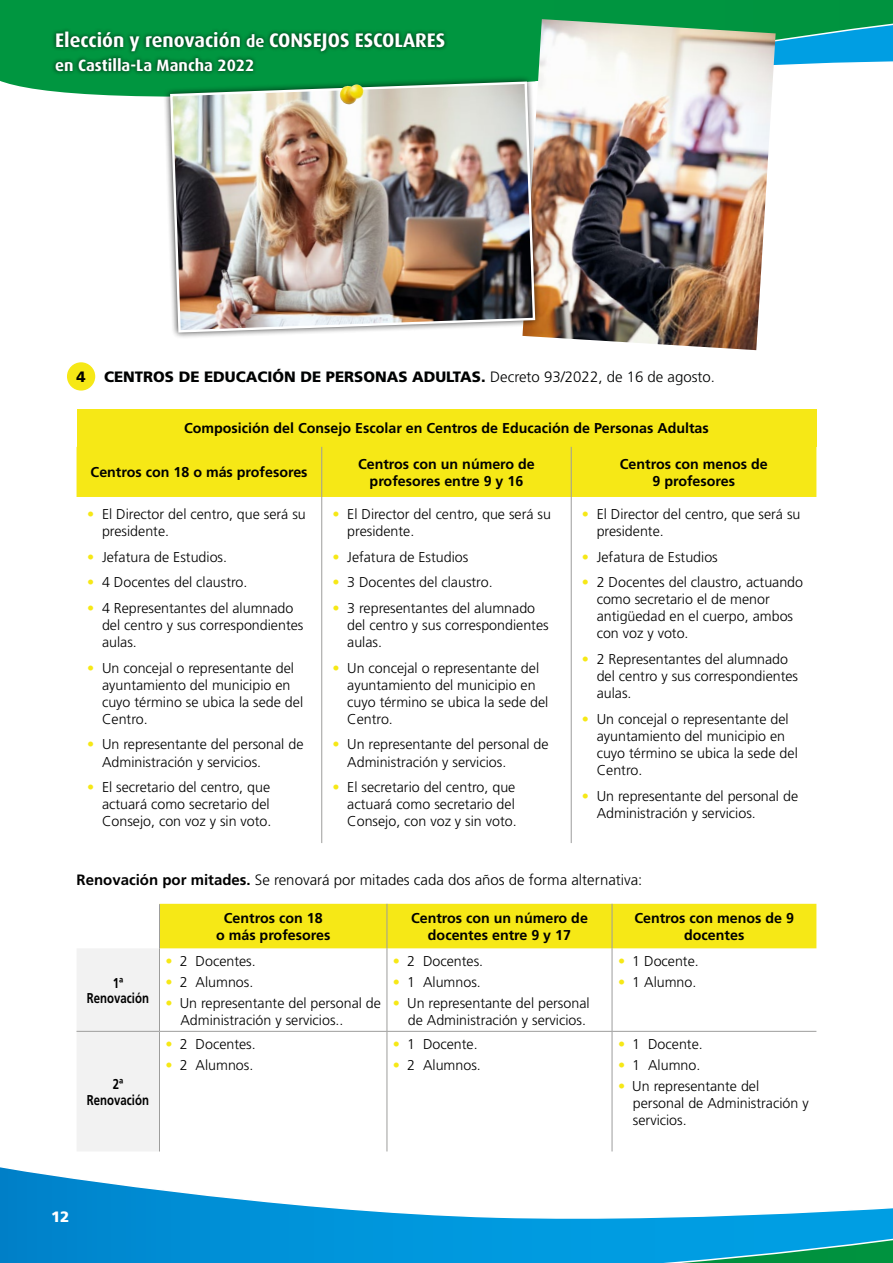
<style>
.page{position:relative;width:893px;height:1263px;background:#fff}
.page>*{position:absolute;margin:0;border:0;box-sizing:border-box;transform-origin:0 0}
.t1{font:700 19.65px "Dax";color:#fff}
.t2{font:700 16.35px "Dax";color:#fff}
.t3{font:300 15px "Frutiger";color:#000}
.t4{font:900 15px "Frutiger";color:#010202}
.t5{font:900 15px "Frutiger";color:#fff}
.t6{font:300 14.25px/17.1px "Frutiger";color:#000}
.t7{font:700 14.25px/17.1px "Frutiger";color:#000;text-align:center}
.t8{font:700 14.25px/15.5px "Frutiger";color:#000;text-align:center;scale:.8 1}
.s1{font-size:16.35px}
.s2{color:#000}
.s3{font-weight:300}
.s4{color:#f6e816}
.s5{font-weight:700}
</style>
<div class="page">
<svg style="left:0;top:1167px;width:893px;height:96px"></svg>
<div style="left:0;top:0;width:534px;height:97px;background:#009640"></div>
<svg style="left:534px;top:0;width:359px;height:65px;background:#089a75"></svg>
<div style="left:51px;top:27px;width:397px;height:49px;background:#000;opacity:.75"></div>
<div style="left:67px;top:362px;width:28px;height:29px;background:#f6e816;border-radius:50%"></div>
<div style="left:77px;top:409px;width:739px;height:38px;background:#f6e816"></div>
<div style="left:77px;top:447px;width:739px;height:50px;background:#f6e816"></div>
<hr style="left:321px;top:447px;width:1px;height:50px;background:#9d9d9c">
<hr style="left:571px;top:447px;width:1px;height:50px;background:#9d9d9c">
<hr style="left:321px;top:497px;width:1px;height:346px;background:#9d9d9c">
<hr style="left:571px;top:497px;width:1px;height:346px;background:#9d9d9c">
<svg style="left:77px;top:904px;width:739px;height:247px"></svg>
<hr style="left:159px;top:904px;width:1px;height:44px;background:#9d9d9c">
<hr style="left:387px;top:904px;width:1px;height:44px;background:#9d9d9c">
<hr style="left:612px;top:904px;width:1px;height:44px;background:#9d9d9c">
<hr style="left:159px;top:948px;width:1px;height:83px;background:#9d9d9c">
<hr style="left:387px;top:948px;width:1px;height:83px;background:#9d9d9c">
<hr style="left:612px;top:948px;width:1px;height:83px;background:#9d9d9c">
<hr style="left:77px;top:1031px;width:82px;height:1px;background:#9d9d9c">
<hr style="left:159px;top:1031px;width:228px;height:1px;background:#9d9d9c">
<hr style="left:159px;top:1032px;width:1px;height:119px;background:#9d9d9c">
<hr style="left:387px;top:1031px;width:225px;height:1px;background:#9d9d9c">
<hr style="left:387px;top:1032px;width:1px;height:119px;background:#9d9d9c">
<hr style="left:612px;top:1031px;width:204px;height:1px;background:#9d9d9c">
<hr style="left:612px;top:1032px;width:1px;height:119px;background:#9d9d9c">
<img style="left:522px;top:19px;width:254px;height:331px">
<div style="left:163px;top:75px;width:378px;height:264px;background:#000;opacity:.75"></div>
<img style="left:169px;top:80px;width:367px;height:254px">
<img style="left:338px;top:84px;width:26px;height:20px">
<h1 class="t1" style="left:55px;top:29px;width:391px">Elección y renovación <span class="s1">de</span> CONSEJOS ESCOLARES</h1>
<p class="t2" style="left:55px;top:56px;width:201px">en Castilla-La Mancha 2022</p>
<p class="t4" style="left:77px;top:367px;width:640px"><span class="s2">4 C</span>ENTROS DE EDUCACIÓN DE PERSONAS ADULTAS. <span class="s3">Decreto 93/2022, de 16 de agosto.</span></p>
<p class="t7" style="left:184px;top:420px;width:526px">Composición del Consejo Escolar en Centros de Educación de Personas Adultas</p>
<p class="t7" style="left:91px;top:464px;width:218px">Centros con 18 o más profesores</p>
<p class="t7" style="left:358px;top:455px;width:178px">Centros con un número de profesores entre 9 y 16</p>
<p class="t7" style="left:620px;top:455px;width:149px">Centros con menos de<br>9 profesores</p>
<p class="t6" style="left:102px;top:505px;width:205px;text-indent:-15px"><span class="s4">•</span> El Director del centro, que será su presidente.</p>
<p class="t6" style="left:87px;top:548px;width:141px"><span class="s4">•</span> Jefatura de Estudios.</p>
<p class="t6" style="left:87px;top:574px;width:162px"><span class="s4">•</span> 4 Docentes del claustro.</p>
<p class="t6" style="left:102px;top:599px;width:203px;text-indent:-15px"><span class="s4">•</span> 4 Representantes del alumnado del centro y sus correspondientes aulas.</p>
<p class="t6" style="left:102px;top:659px;width:203px;text-indent:-15px"><span class="s4">•</span> Un concejal o representante del ayuntamiento del municipio en cuyo término se ubica la sede del<br>Centro.</p>
<p class="t6" style="left:102px;top:736px;width:203px;text-indent:-15px"><span class="s4">•</span> Un representante del personal de<br>Administración y servicios.</p>
<p class="t6" style="left:102px;top:779px;width:171px;text-indent:-15px"><span class="s4">•</span> El secretario del centro, que actuará como secretario del<br>Consejo, con voz y sin voto.</p>
<p class="t6" style="left:347px;top:505px;width:205px;text-indent:-15px"><span class="s4">•</span> El Director del centro, que será su presidente.</p>
<p class="t6" style="left:332px;top:548px;width:138px"><span class="s4">•</span> Jefatura de Estudios</p>
<p class="t6" style="left:332px;top:574px;width:162px"><span class="s4">•</span> 3 Docentes del claustro.</p>
<p class="t6" style="left:347px;top:599px;width:203px;text-indent:-15px"><span class="s4">•</span> 3 representantes del alumnado del centro y sus correspondientes aulas.</p>
<p class="t6" style="left:347px;top:659px;width:203px;text-indent:-15px"><span class="s4">•</span> Un concejal o representante del ayuntamiento del municipio en cuyo término se ubica la sede del<br>Centro.</p>
<p class="t6" style="left:347px;top:736px;width:203px;text-indent:-15px"><span class="s4">•</span> Un representante del personal de<br>Administración y servicios.</p>
<p class="t6" style="left:347px;top:779px;width:171px;text-indent:-15px"><span class="s4">•</span> El secretario del centro, que actuará como secretario del<br>Consejo, con voz y sin voto.</p>
<p class="t6" style="left:597px;top:505px;width:205px;text-indent:-15px"><span class="s4">•</span> El Director del centro, que será su presidente.</p>
<p class="t6" style="left:582px;top:548px;width:138px"><span class="s4">•</span> Jefatura de Estudios</p>
<p class="t6" style="left:597px;top:574px;width:208px;text-indent:-15px"><span class="s4">•</span> 2 Docentes del claustro, actuando como secretario el de menor antigüedad en el cuerpo, ambos con voz y voto.</p>
<p class="t6" style="left:597px;top:650px;width:203px;text-indent:-15px"><span class="s4">•</span> 2 Representantes del alumnado del centro y sus correspondientes aulas.</p>
<p class="t6" style="left:597px;top:710px;width:203px;text-indent:-15px"><span class="s4">•</span> Un concejal o representante del ayuntamiento del municipio en cuyo término se ubica la sede del<br>Centro.</p>
<p class="t6" style="left:597px;top:787px;width:203px;text-indent:-15px"><span class="s4">•</span> Un representante del personal de<br>Administración y servicios.</p>
<p class="t3" style="left:77px;top:871px;width:567px"><span class="s5">Renovación por mitades.</span> Se renovará por mitades cada dos años de forma alternativa:</p>
<p class="t7" style="left:216px;top:909px;width:116px">Centros con 18<br>o más profesores</p>
<p class="t7" style="left:411px;top:909px;width:178px">Centros con un número de docentes entre 9 y 17</p>
<p class="t7" style="left:634px;top:909px;width:161px">Centros con menos de 9 docentes</p>
<p class="t8" style="left:87px;top:975px;width:79px">1ª<br>Renovación</p>
<p class="t6" style="left:393px;top:952px;width:92px"><span class="s4">•</span> 2 Docentes.</p>
<p class="t6" style="left:393px;top:973px;width:89px"><span class="s4">•</span> 1 Alumnos.</p>
<p class="t6" style="left:393px;top:995px;width:198px;text-align:right"><span class="s4">•</span> Un representante del personal de Administración y servicios.</p>
<p class="t6" style="left:165px;top:952px;width:92px"><span class="s4">•</span> 2 Docentes.</p>
<p class="t6" style="left:165px;top:973px;width:89px"><span class="s4">•</span> 2 Alumnos.</p>
<p class="t6" style="left:180px;top:995px;width:202px;text-indent:-15px"><span class="s4">•</span> Un representante del personal de<br>Administración y servicios..</p>
<p class="t6" style="left:618px;top:952px;width:82px"><span class="s4">•</span> 1 Docente.</p>
<p class="t6" style="left:618px;top:973px;width:80px"><span class="s4">•</span> 1 Alumno.</p>
<p class="t8" style="left:87px;top:1076px;width:79px">2ª<br>Renovación</p>
<p class="t6" style="left:165px;top:1035px;width:92px"><span class="s4">•</span> 2 Docentes.</p>
<p class="t6" style="left:165px;top:1056px;width:89px"><span class="s4">•</span> 2 Alumnos.</p>
<p class="t5" style="left:51px;top:1207px;width:20px">12</p>
<p class="t6" style="left:393px;top:1035px;width:86px"><span class="s4">•</span> 1 Docente.</p>
<p class="t6" style="left:393px;top:1056px;width:89px"><span class="s4">•</span> 2 Alumnos.</p>
<p class="t6" style="left:618px;top:1035px;width:86px"><span class="s4">•</span> 1 Docente.</p>
<p class="t6" style="left:618px;top:1056px;width:84px"><span class="s4">•</span> 1 Alumno.</p>
<p class="t6" style="left:633px;top:1078px;width:177px;text-indent:-15px"><span class="s4">•</span> Un representante del personal de Administración y servicios.</p>
</div>
